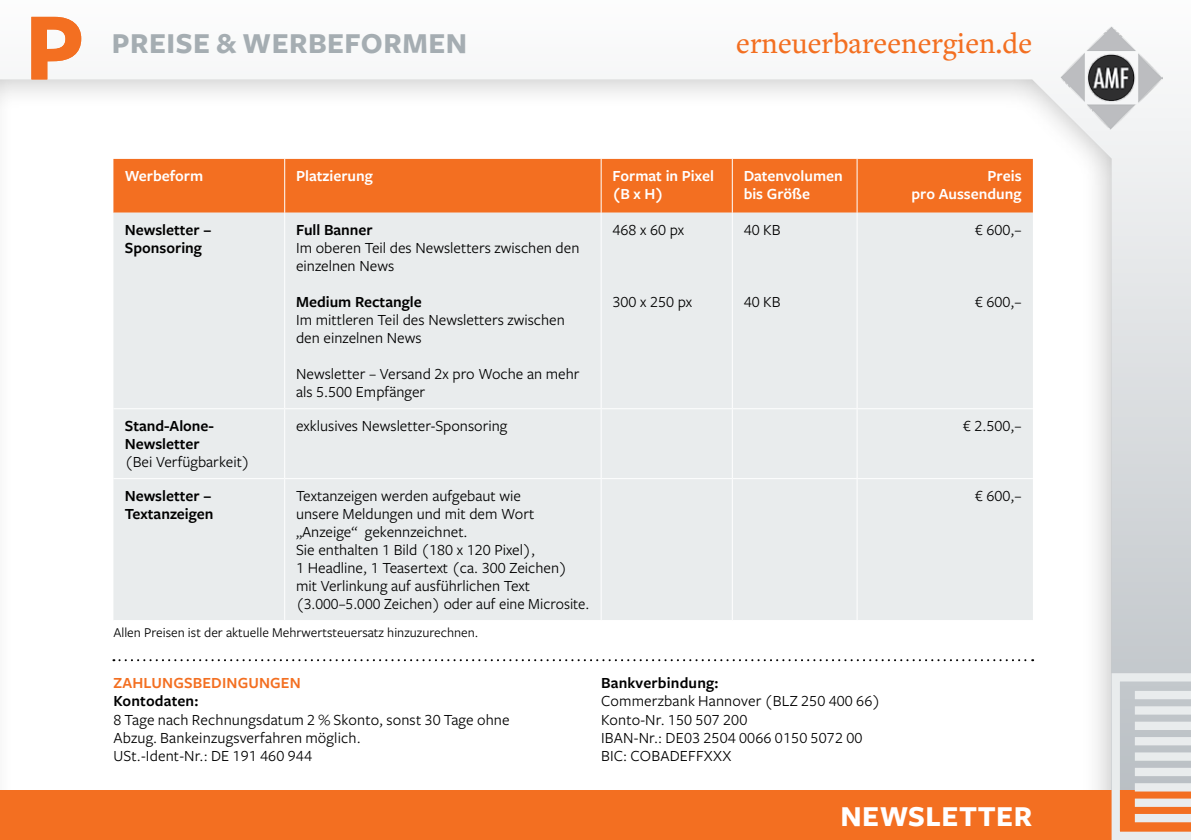
<style>
.page{position:relative;width:1191px;height:840px;background:#fff}
.page>*{position:absolute;margin:0;border:0;box-sizing:border-box;transform-origin:0 0}
.t1{font:700 100px "Freight Sans Pro";color:#f36f21}
.t2{font:500 30px "Freight Text Pro";color:#f36f21}
.t3{font:700 30px "Freight Sans Pro";letter-spacing:.015em;color:#a5adb2}
.t4{font:700 30px "Freight Sans Pro";letter-spacing:.015em;color:#fff}
.t5{font:16px/18px "Freight Sans Pro";color:#000}
.t6{font:600 16px/18px "Freight Sans Pro";color:#000}
.t7{font:600 16px/18px "Freight Sans Pro";color:#fff}
.t8{font:600 16px "Freight Sans Pro";letter-spacing:.01em;color:#f36f21}
.t9{font:14px "Freight Sans Pro";color:#000}
</style>
<div class="page">
<svg style="left:1111px;top:76px;width:80px;height:596px;background:#dbdee0"></svg>
<div style="left:0;top:76px;width:1111px;height:763px;background:#000;opacity:.3"></div>
<img style="left:1060px;top:26px;width:102px;height:103px">
<div style="left:0;top:790px;width:1191px;height:49px;background:#f36f21"></div>
<svg style="left:1111px;top:672px;width:80px;height:167px"></svg>
<div style="left:1134px;top:736px;width:57px;height:9px;background:#e9eced"></div>
<div style="left:1134px;top:721px;width:57px;height:8px;background:#e9eced"></div>
<div style="left:1134px;top:706px;width:57px;height:8px;background:#e9eced"></div>
<div style="left:1134px;top:690px;width:57px;height:8px;background:#e9eced"></div>
<div style="left:1134px;top:813px;width:57px;height:8px;background:#e9eced"></div>
<div style="left:1134px;top:798px;width:57px;height:8px;background:#e9eced"></div>
<div style="left:1134px;top:782px;width:57px;height:9px;background:#e9eced"></div>
<div style="left:1134px;top:767px;width:57px;height:8px;background:#e9eced"></div>
<div style="left:1134px;top:752px;width:57px;height:8px;background:#e9eced"></div>
<div style="left:113px;top:159px;width:920px;height:53px;background:#f36f21"></div>
<div style="left:113px;top:212px;width:920px;height:407px;background:#e9eced"></div>
<hr style="left:284px;top:159px;width:1px;height:53px;background:#fff">
<hr style="left:600px;top:159px;width:1px;height:53px;background:#fff">
<hr style="left:732px;top:159px;width:1px;height:53px;background:#fff">
<hr style="left:856px;top:159px;width:1px;height:53px;background:#fff">
<hr style="left:284px;top:212px;width:1px;height:196px;background:#fff">
<hr style="left:600px;top:212px;width:1px;height:196px;background:#fff">
<hr style="left:732px;top:212px;width:1px;height:196px;background:#fff">
<hr style="left:856px;top:212px;width:1px;height:196px;background:#fff">
<hr style="left:113px;top:408px;width:172px;height:1px;background:#fff">
<hr style="left:285px;top:408px;width:316px;height:1px;background:#fff">
<hr style="left:284px;top:409px;width:1px;height:69px;background:#fff">
<hr style="left:601px;top:408px;width:131px;height:1px;background:#fff">
<hr style="left:600px;top:409px;width:1px;height:69px;background:#fff">
<hr style="left:732px;top:408px;width:125px;height:1px;background:#fff">
<hr style="left:732px;top:409px;width:1px;height:69px;background:#fff">
<hr style="left:857px;top:408px;width:176px;height:1px;background:#fff">
<hr style="left:856px;top:409px;width:1px;height:69px;background:#fff">
<hr style="left:284px;top:479px;width:1px;height:140px;background:#fff">
<hr style="left:600px;top:479px;width:1px;height:140px;background:#fff">
<hr style="left:732px;top:479px;width:1px;height:140px;background:#fff">
<hr style="left:857px;top:478px;width:176px;height:1px;background:#fff">
<hr style="left:856px;top:479px;width:1px;height:140px;background:#fff">
<hr style="left:857px;top:619px;width:176px;height:1px;background:#fff">
<hr style="left:113px;top:478px;width:172px;height:1px;background:#fff">
<hr style="left:285px;top:478px;width:316px;height:1px;background:#fff">
<hr style="left:601px;top:478px;width:131px;height:1px;background:#fff">
<hr style="left:732px;top:478px;width:125px;height:1px;background:#fff">
<hr style="left:113px;top:619px;width:172px;height:1px;background:#fff">
<hr style="left:285px;top:619px;width:316px;height:1px;background:#fff">
<hr style="left:601px;top:619px;width:131px;height:1px;background:#fff">
<hr style="left:732px;top:619px;width:125px;height:1px;background:#fff">
<svg style="left:113px;top:658px;width:920px;height:2px"></svg>
<h1 class="t1" style="left:25px;top:-22px;width:61px">P</h1>
<h2 class="t3" style="left:112px;top:23px;width:356px">PREISE &amp; WERBEFORMEN</h2>
<h2 class="t2" style="left:736px;top:23px;width:297px">erneuerbareenergien.de</h2>
<p class="t7" style="left:125px;top:166px;width:80px">Werbeform</p>
<p class="t7" style="left:296px;top:166px;width:78px">Platzierung</p>
<p class="t7" style="left:612px;top:166px;width:103px">Format in Pixel (B x H)</p>
<p class="t7" style="left:743px;top:166px;width:101px">Datenvolumen bis Größe</p>
<p class="t7" style="left:911px;top:166px;width:112px;text-align:right">Preis<br>pro Aussendung</p>
<p class="t6" style="left:125px;top:220px;width:88px">Newsletter –<br>Sponsoring</p>
<p class="t6" style="left:296px;top:220px;width:78px">Full Banner</p>
<p class="t5" style="left:974px;top:220px;width:48px">€ 600,–</p>
<p class="t5" style="left:612px;top:220px;width:73px">468 x 60 px</p>
<p class="t5" style="left:743px;top:220px;width:39px">40 KB</p>
<p class="t5" style="left:296px;top:238px;width:285px">Im oberen Teil des Newsletters zwischen den einzelnen News</p>
<p class="t6" style="left:296px;top:292px;width:127px">Medium Rectangle</p>
<p class="t5" style="left:296px;top:310px;width:270px">Im mittleren Teil des Newsletters zwischen den einzelnen News</p>
<p class="t5" style="left:296px;top:364px;width:285px">Newsletter – Versand 2x pro Woche an mehr als 5.500 Empfänger</p>
<p class="t5" style="left:974px;top:292px;width:48px">€ 600,–</p>
<p class="t5" style="left:612px;top:292px;width:81px">300 x 250 px</p>
<p class="t5" style="left:743px;top:292px;width:39px">40 KB</p>
<p class="t6" style="left:125px;top:416px;width:91px">Stand-Alone-<br>Newsletter</p>
<p class="t5" style="left:125px;top:452px;width:127px">(Bei Verfügbarkeit)</p>
<p class="t5" style="left:296px;top:416px;width:213px">exklusives Newsletter-Sponsoring</p>
<p class="t5" style="left:962px;top:416px;width:60px">€ 2.500,–</p>
<p class="t6" style="left:125px;top:486px;width:90px">Newsletter –<br>Textanzeigen</p>
<p class="t5" style="left:296px;top:486px;width:295px">Textanzeigen werden aufgebaut wie<br>unsere Meldungen und mit dem Wort „Anzeige“ gekennzeichnet.<br>Sie enthalten 1 Bild (180 x 120 Pixel),<br>1 Headline, 1 Teasertext (ca. 300 Zeichen) mit Verlinkung auf ausführlichen Text (3.000–5.000 Zeichen) oder auf eine Microsite.</p>
<p class="t5" style="left:974px;top:486px;width:48px">€ 600,–</p>
<p class="t9" style="left:113px;top:622px;width:366px">Allen Preisen ist der aktuelle Mehrwertsteuersatz hinzuzurechnen.</p>
<p class="t8" style="left:113px;top:672px;width:189px">ZAHLUNGSBEDINGUNGEN</p>
<p class="t6" style="left:113px;top:691px;width:87px">Kontodaten:</p>
<p class="t5" style="left:113px;top:709px;width:398px">8 Tage nach Rechnungsdatum 2 % Skonto, sonst 30 Tage ohne<br>Abzug. Bankeinzugsverfahren möglich.<br>USt.-Ident-Nr.: DE 191 460 944</p>
<p class="t6" style="left:601px;top:673px;width:119px">Bankverbindung:</p>
<p class="t5" style="left:601px;top:691px;width:281px">Commerzbank Hannover (BLZ 250 400 66)<br>Konto-Nr. 150 507 200<br>IBAN-Nr.: DE03 2504 0066 0150 5072 00<br>BIC: COBADEFFXXX</p>
<h2 class="t4" style="left:840px;top:794px;width:193px">NEWSLETTER</h2>
</div>
